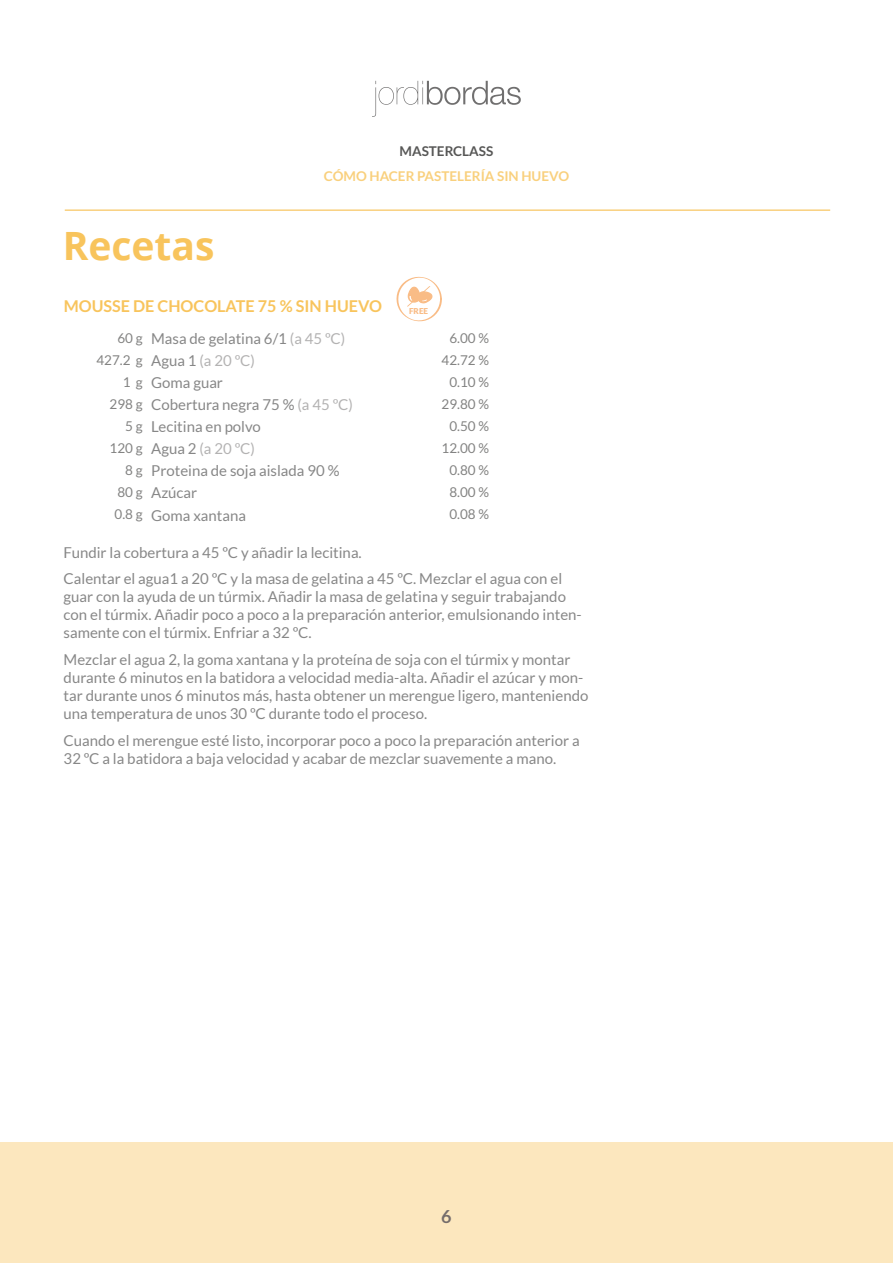
<style>
.page{position:relative;width:893px;height:1263px;background:#fff}
.page>*{position:absolute;margin:0;border:0;box-sizing:border-box;transform-origin:0 0}
.t1{font:700 39px "Open Sans";color:#f8c45c}
.t2{font:700 18px "Lato";color:#756d6b}
.t3{font:700 16.35px "Lato";color:#f8c45c}
.t4{font:15px/22px "Lato";color:#878787}
.t5{font:13.5px/22px "Lato";color:#838382;text-align:right}
.t6{font:700 13.5px "Lato";color:#f9d07d}
.t7{font:700 13.5px "Lato";color:#575756}
.t8{font:900 8.1px "Lato";color:#f9bc86}
.s1{color:#b3b2b2}
</style>
<div class="page">
<div style="left:0;top:1142px;width:893px;height:121px;background:#fce7be"></div>
<svg style="left:372px;top:81px;width:149px;height:36px"></svg>
<hr style="left:65px;top:209px;width:765px;height:2px;background:#f9d07d">
<svg style="left:396px;top:276px;width:46px;height:46px"></svg>
<h1 class="t1" style="left:63px;top:219px;width:153px">Recetas</h1>
<p class="t7" style="left:400px;top:143px;width:95px">MASTERCLASS</p>
<p class="t6" style="left:324px;top:168px;width:247px">CÓMO HACER PASTELERÍA SIN HUEVO</p>
<p class="t3" style="left:64px;top:297px;width:320px">MOUSSE DE CHOCOLATE 75 % SIN HUEVO</p>
<p class="t8" style="left:409px;top:306px;width:21px">FREE</p>
<p class="t5" style="left:96px;top:327px;width:48px">60 g<br>427.2 g<br>1 g<br>298 g<br>5 g<br>120 g<br>8 g<br>80 g<br>0.8 g</p>
<p class="t4" style="left:151px;top:327px;width:203px">Masa de gelatina 6/1 <span class="s1">(a 45 ºC)<br></span>Agua 1 <span class="s1">(a 20 ºC)<br></span>Goma guar<br>Cobertura negra 75 % <span class="s1">(a 45 ºC)<br></span>Lecitina en polvo<br>Agua 2 <span class="s1">(a 20 ºC)<br></span>Proteina de soja aislada 90 %<br>Azúcar<br>Goma xantana</p>
<p class="t5" style="left:442px;top:327px;width:49px;text-align:center">6.00 %<br>42.72 %<br>0.10 %<br>29.80 %<br>0.50 %<br>12.00 %<br>0.80 %<br>8.00 %<br>0.08 %</p>
<p class="t4" style="left:64px;top:539px;width:500px;line-height:26.5px">Fundir la cobertura a 45 ºC y añadir la lecitina.<br>Calentar el agua1 a 20 ºC y la masa de gelatina a 45 ºC. Mezclar el agua con el</p>
<p class="t4" style="left:64px;top:588px;width:520px;line-height:18px">guar con la ayuda de un túrmix. Añadir la masa de gelatina y seguir trabajando con el túrmix. Añadir poco a poco a la preparación anterior, emulsionando inten&shy;samente con el túrmix. Enfriar a 32 ºC.</p>
<p class="t4" style="left:64px;top:650px;width:526px;line-height:18px">Mezclar el agua 2, la goma xantana y la proteína de soja con el túrmix y montar durante 6 minutos en la batidora a velocidad media-alta. Añadir el azúcar y mon&shy;tar durante unos 6 minutos más, hasta obtener un merengue ligero, manteniendo una temperatura de unos 30 ºC durante todo el proceso.</p>
<p class="t4" style="left:64px;top:731px;width:517px;line-height:18px">Cuando el merengue esté listo, incorporar poco a poco la preparación anterior a<br>32 ºC a la batidora a baja velocidad y acabar de mezclar suavemente a mano.</p>
<p class="t2" style="left:441px;top:1206px;width:12px">6</p>
</div>
